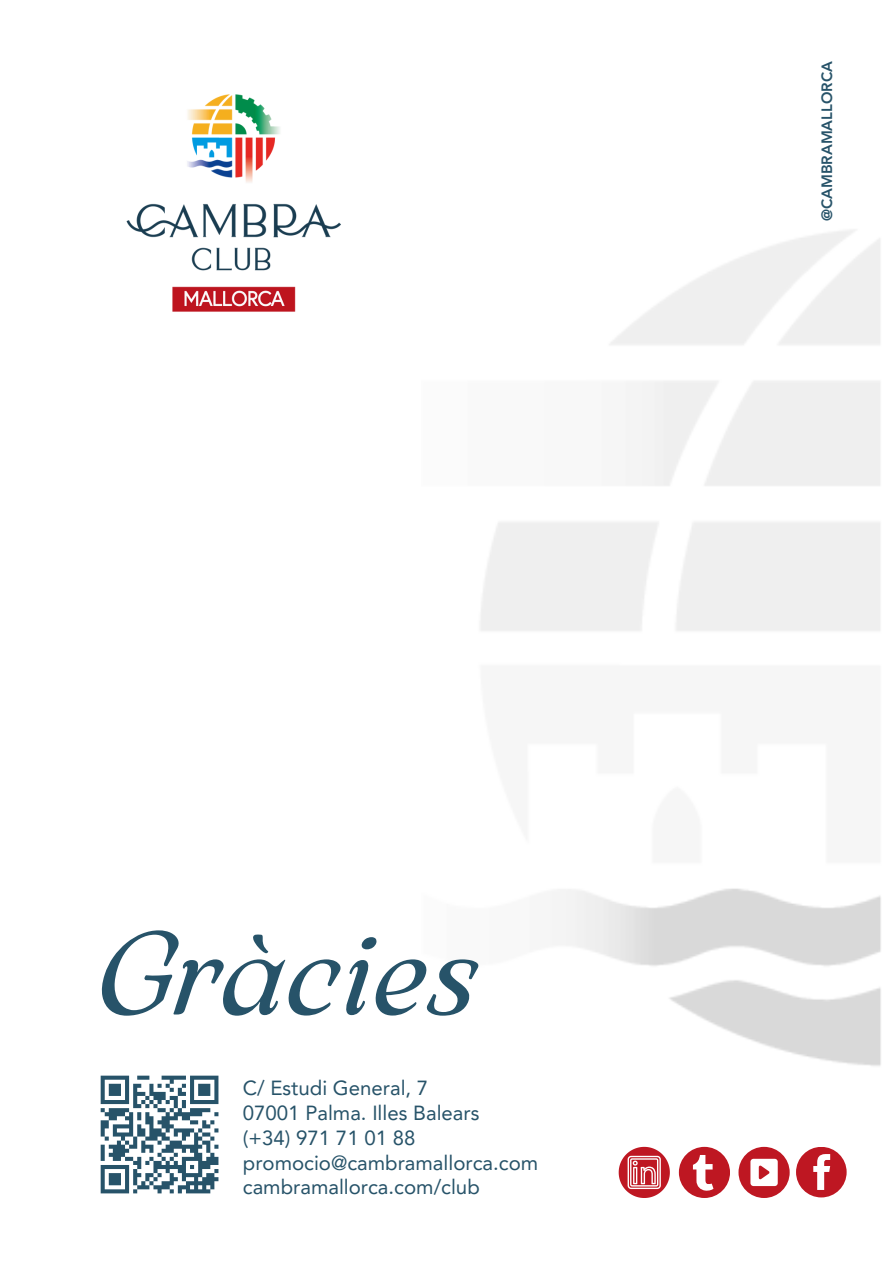
<style>
.page{position:relative;width:894px;height:1264px;background:#fff}
.page>*{position:absolute;margin:0;border:0;box-sizing:border-box;transform-origin:0 0}
.t1{font:italic 117.15px "Arsenica Antiqua";color:#275369}
.t2{font:20.4px/24.8px "Avenir LT Pro";color:#275369}
.t3{font:800 15px "Avenir LT Pro";color:#275369}
</style>
<div class="page">
<svg style="left:618px;top:1146px;width:51px;height:51px"></svg>
<svg style="left:678px;top:1146px;width:51px;height:51px"></svg>
<svg style="left:738px;top:1146px;width:51px;height:51px"></svg>
<img style="left:126px;top:94px;width:215px;height:218px">
<svg style="left:100px;top:1075px;width:119px;height:119px"></svg>
<div style="left:795px;top:1146px;width:51px;height:51px;background:#be1722;border-radius:50%"></div>
<svg style="left:813px;top:1154px;width:16px;height:35px"></svg>
<p class="t1" style="left:96px;top:929px;width:383px">Gràcies</p>
<p class="t2" style="left:243px;top:1077px;width:297px">C/ Estudi General, 7<br>07001 Palma. Illes Balears<br>(+34) 971 71 01 88 promocio@cambramallorca.com cambramallorca.com/club</p>
<p class="t3" style="left:820px;top:221px;width:161px;rotate:-90deg">@CAMBRAMALLORCA</p>
</div>
